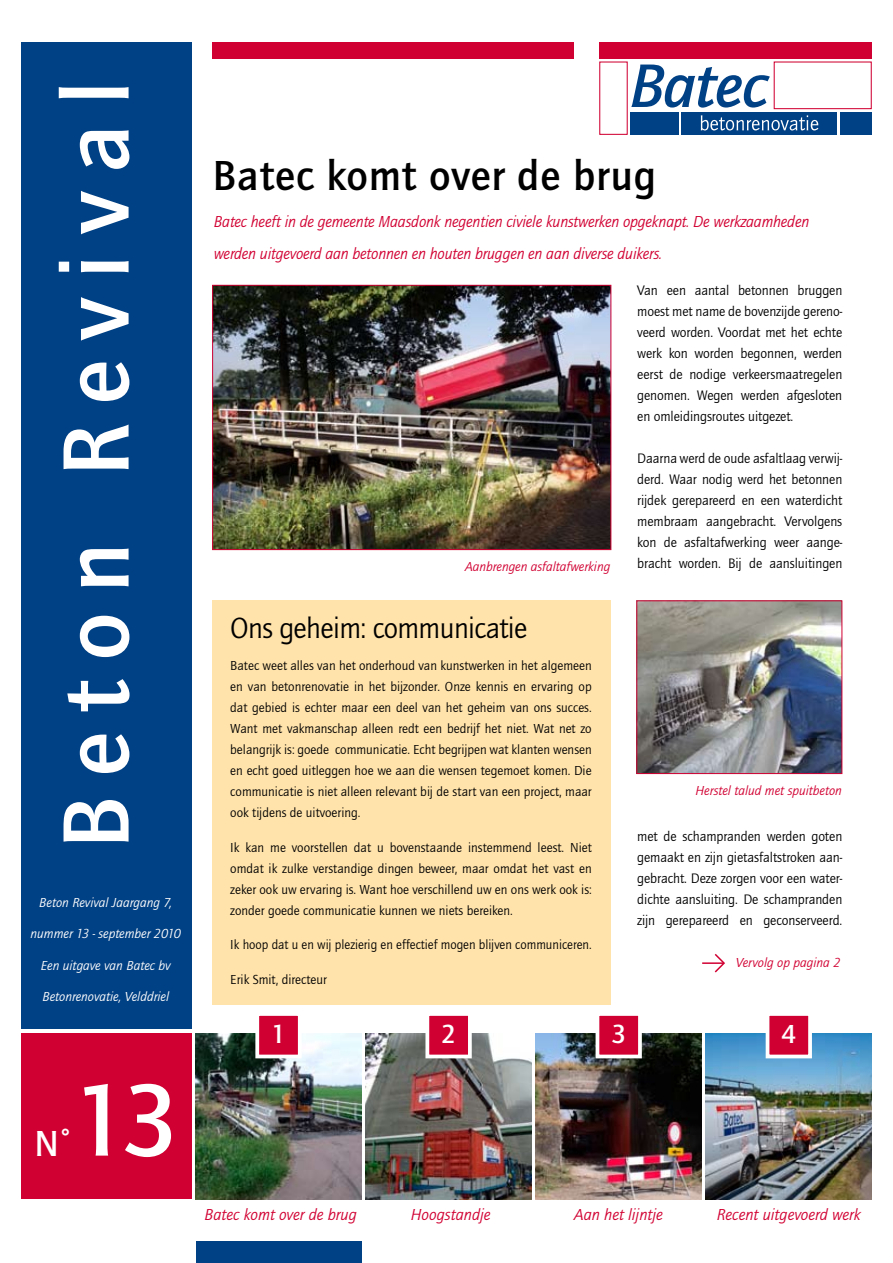
<style>
.page{position:relative;width:893px;height:1263px;background:#fff}
.page>*{position:absolute;margin:0;border:0;box-sizing:border-box;transform-origin:0 0}
.t1{font:700 105px "Quay Itc T";color:#fff}
.t2{font:700 97.5px "Quay Itc T";letter-spacing:.195em;color:#fff}
.t3{font:700 43.5px "Quay Itc T";letter-spacing:.02em;color:#000}
.t4{font:700 37.5px "Quay Itc T";color:#fff}
.t5{font:30px "Quay Itc T";letter-spacing:-.02em;color:#000}
.t6{font:700 27px "Quay Itc T";color:#fff}
.t7{font:italic 16.5px/31.5px "Quay Itc T";letter-spacing:-.01em;color:#d10032}
.t8{font:14.25px/21px "Quay Itc T";letter-spacing:-.005em;color:#000;text-align:justify}
.t9{font:13.5px/21px "Quay Itc T";color:#000;text-align:justify}
.t10{font:italic 13.5px "Quay Itc T";color:#fff}
.t11{font:italic 13.5px "Quay Itc T";color:#d10032}
</style>
<div class="page">
<div style="left:213px;top:601px;width:398px;height:404px;background:#ffe3aa"></div>
<div style="left:21px;top:43px;width:170px;height:986px;background:#004084"></div>
<div style="left:630px;top:112px;width:49px;height:23px;background:#004084"></div>
<div style="left:840px;top:112px;width:32px;height:23px;background:#004084"></div>
<div style="left:682px;top:112px;width:155px;height:23px;background:#004084"></div>
<div style="left:599px;top:43px;width:273px;height:16px;background:#d10032"></div>
<svg style="left:701px;top:115px;width:117px;height:15px"></svg>
<svg style="left:631px;top:65px;width:139px;height:43px"></svg>
<div style="left:774px;top:61px;width:98px;height:48px;border:1px solid #d10032"></div>
<img style="left:196px;top:1033px;width:165px;height:166px">
<img style="left:366px;top:1033px;width:166px;height:166px">
<img style="left:536px;top:1033px;width:166px;height:166px">
<img style="left:706px;top:1033px;width:166px;height:166px">
<div style="left:257px;top:1014px;width:43px;height:42px;background:#d10032"></div>
<div style="left:255px;top:1012px;width:47px;height:46px;border:4px solid #fff"></div>
<div style="left:427px;top:1014px;width:43px;height:42px;background:#d10032"></div>
<div style="left:425px;top:1012px;width:47px;height:46px;border:4px solid #fff"></div>
<div style="left:597px;top:1014px;width:43px;height:42px;background:#d10032"></div>
<div style="left:596px;top:1012px;width:46px;height:46px;border:4px solid #fff"></div>
<div style="left:767px;top:1014px;width:43px;height:42px;background:#d10032"></div>
<div style="left:766px;top:1012px;width:46px;height:46px;border:4px solid #fff"></div>
<div style="left:21px;top:1033px;width:170px;height:166px;background:#d10032"></div>
<hr style="left:702px;top:962px;width:21px;height:2px;background:#d10032">
<svg style="left:713px;top:954px;width:12px;height:19px"></svg>
<div style="left:196px;top:1242px;width:165px;height:21px;background:#004084"></div>
<div style="left:213px;top:43px;width:361px;height:16px;background:#d10032"></div>
<img style="left:214px;top:287px;width:395px;height:261px">
<div style="left:212px;top:285px;width:399px;height:265px;border:1px solid #d10032"></div>
<img style="left:638px;top:602px;width:202px;height:170px">
<div style="left:636px;top:600px;width:206px;height:174px;border:1px solid #d10032"></div>
<h2 class="t2" style="left:39px;top:849px;width:770px;rotate:-90deg">Beton Revival</h2>
<p class="t10" style="left:39px;top:894px;width:135px">Beton Revival Jaargang 7,</p>
<p class="t10" style="left:31px;top:926px;width:152px">nummer 13 - september 2010</p>
<p class="t10" style="left:41px;top:957px;width:131px">Een uitgave van Batec bv</p>
<p class="t10" style="left:42px;top:989px;width:128px">Betonrenovatie, Velddriel</p>
<h3 class="t4" style="left:35px;top:1121px;width:42px">N˚</h3>
<h1 class="t1" style="left:72px;top:1059px;width:108px">13</h1>
<h3 class="t3" style="left:213px;top:150px;width:445px">Batec komt over de brug</h3>
<p class="t7" style="left:214px;top:206px;width:597px">Batec heeft in de gemeente Maasdonk negentien civiele kunstwerken opgeknapt. De werkzaamheden werden uitgevoerd aan betonnen en houten bruggen en aan diverse duikers.</p>
<p class="t8" style="left:637px;top:279px;width:207px">Van een aantal betonnen bruggen moest met name de bovenzijde gereno&shy;veerd worden. Voordat met het echte werk kon worden begonnen, werden eerst de nodige verkeersmaatregelen genomen. Wegen werden afgesloten en omleidingsroutes uitgezet.</p>
<p class="t8" style="left:637px;top:447px;width:207px">Daarna werd de oude asfaltlaag verwij&shy;derd. Waar nodig werd het betonnen rijdek gerepareerd en een waterdicht membraam aangebracht. Vervolgens kon de asfaltafwerking weer aange&shy;bracht worden. Bij de aansluitingen</p>
<p class="t11" style="left:465px;top:558px;width:147px">Aanbrengen asfaltafwerking</p>
<h3 class="t5" style="left:230px;top:610px;width:299px">Ons geheim: communicatie</h3>
<p class="t9" style="left:230px;top:655px;width:363px">Batec weet alles van het onderhoud van kunstwerken in het algemeen en van betonrenovatie in het bijzonder. Onze kennis en ervaring op dat gebied is echter maar een deel van het geheim van ons succes.<br>Want met vakmanschap alleen redt een bedrijf het niet. Wat net zo belangrijk is: goede communicatie. Echt begrijpen wat klanten wensen en echt goed uitleggen hoe we aan die wensen tegemoet komen. Die communicatie is niet alleen relevant bij de start van een project, maar ook tijdens de uitvoering.</p>
<p class="t9" style="left:230px;top:837px;width:363px">Ik kan me voorstellen dat u bovenstaande instemmend leest. Niet omdat ik zulke verstandige dingen beweer, maar omdat het vast en zeker ook uw ervaring is. Want hoe verschillend uw en ons werk ook is: zonder goede communicatie kunnen we niets bereiken.</p>
<p class="t9" style="left:230px;top:934px;width:363px">Ik hoop dat u en wij plezierig en effectief mogen blijven communiceren.</p>
<p class="t9" style="left:230px;top:969px;width:98px">Erik Smit, directeur</p>
<p class="t11" style="left:695px;top:782px;width:148px">Herstel talud met spuitbeton</p>
<p class="t8" style="left:637px;top:825px;width:207px">met de schampranden werden goten gemaakt en zijn gietasfaltstroken aan&shy;gebracht. Deze zorgen voor een water&shy;dichte aansluiting. De schampranden zijn gerepareerd en geconserveerd.</p>
<p class="t11" style="left:736px;top:954px;width:106px">Vervolg op pagina 2</p>
<h3 class="t6" style="left:271px;top:1018px;width:16px">1</h3>
<h3 class="t6" style="left:441px;top:1018px;width:16px">2</h3>
<h3 class="t6" style="left:611px;top:1018px;width:16px">3</h3>
<h3 class="t6" style="left:781px;top:1018px;width:16px">4</h3>
<p class="t7" style="left:204px;top:1199px;width:154px">Batec komt over de brug</p>
<p class="t7" style="left:411px;top:1199px;width:81px">Hoogstandje</p>
<p class="t7" style="left:574px;top:1199px;width:90px">Aan het lijntje</p>
<p class="t7" style="left:717px;top:1199px;width:145px">Recent uitgevoerd werk</p>
</div>
